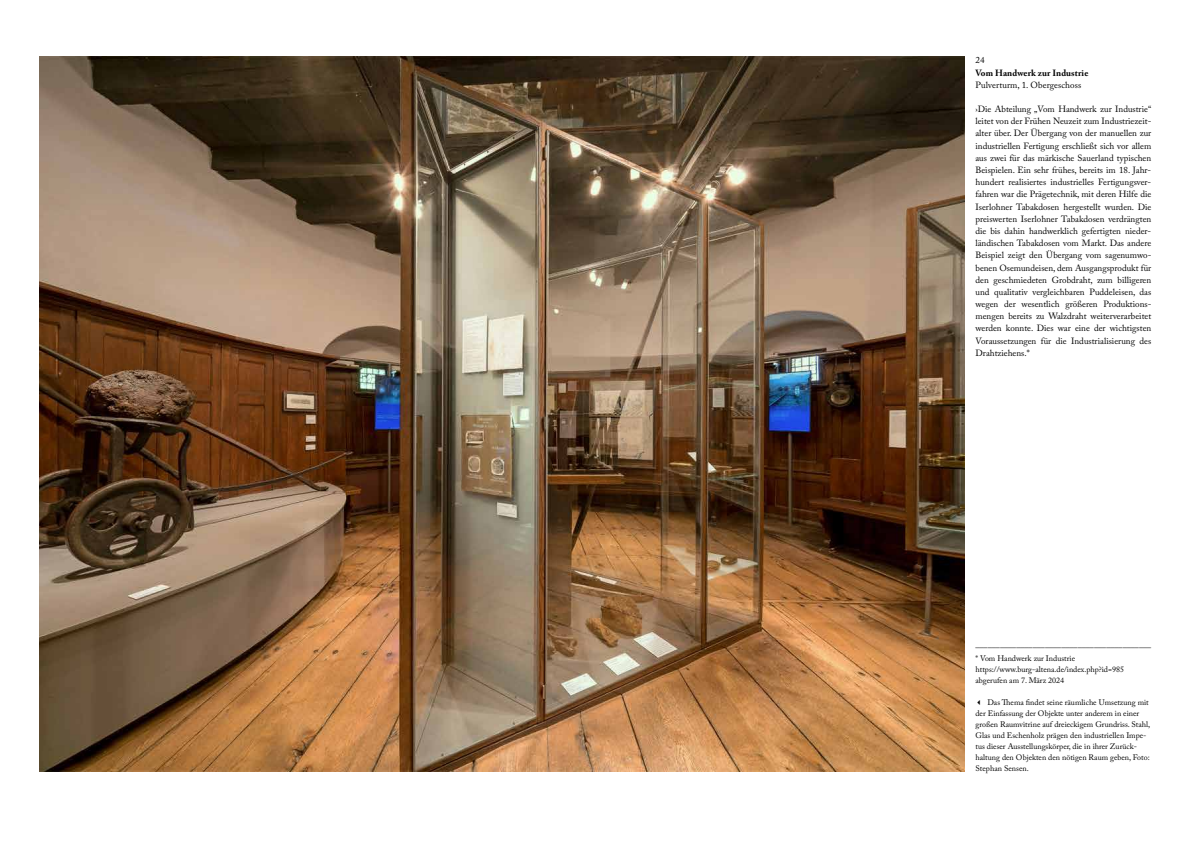
<style>
.page{position:relative;width:1191px;height:842px;background:#fff}
.page>*{position:absolute;margin:0;border:0;box-sizing:border-box;transform-origin:0 0}
.t1{font:9px/12.2px "Adobe Caslon Pro";color:#000;text-align:justify}
.t2{font:700 9px "Adobe Caslon Pro";letter-spacing:.01em;color:#000}
.t3{font:8px/11px "Adobe Caslon Pro";color:#000}
</style>
<div class="page">
<img style="left:40px;top:57px;width:924px;height:714px">
<p class="t1" style="left:975px;top:54px;width:11px">24</p>
<p class="t2" style="left:975px;top:67px;width:114px">Vom Handwerk zur Industrie</p>
<p class="t1" style="left:975px;top:78px;width:107px">Pulverturm, 1. Obergeschoss</p>
<p class="t1" style="left:975px;top:103px;width:177px">›Die Abteilung „Vom Handwerk zur Industrie“ leitet von der Frühen Neuzeit zum Industriezeit&shy;alter über. Der Übergang von der manuellen zur industriellen Fertigung erschließt sich vor allem aus zwei für das märkische Sauerland typischen Beispielen. Ein sehr frühes, bereits im 18. Jahr&shy;hundert realisiertes industrielles Fertigungsver&shy;fahren war die Prägetechnik, mit deren Hilfe die Iserlohner Tabakdosen hergestellt wurden. Die preiswerten Iserlohner Tabakdosen verdrängten die bis dahin handwerklich gefertigten nieder&shy;ländischen Tabakdosen vom Markt. Das andere Beispiel zeigt den Übergang vom sagenumwo&shy;benen Osemundeisen, dem Ausgangsprodukt für den geschmiedeten Grobdraht, zum billigeren und qualitativ vergleichbaren Puddeleisen, das wegen der wesentlich größeren Produktions&shy;mengen bereits zu Walzdraht weiterverarbeitet werden konnte. Dies war eine der wichtigsten Voraussetzungen für die Industrialisierung des Drahtziehens.*</p>
<p class="t3" style="left:975px;top:642px;width:177px">––––––––––––––––––––––––––––––––––––––––––– * Vom Handwerk zur Industrie https://www.burg-altena.de/index.php?id=985 abgerufen am 7. März 2024</p>
<p class="t3" style="left:975px;top:697px;width:176px">✓ Das Thema findet seine räumliche Umsetzung mit der Einfassung der Objekte unter anderem in einer großen Raumvitrine auf dreieckigem Grundriss. Stahl, Glas und Eschenholz prägen den industriellen Impe&shy;tus dieser Ausstellungskörper, die in ihrer Zurück&shy;haltung den Objekten den nötigen Raum geben, Foto:<br>Stephan Sensen.</p>
</div>
